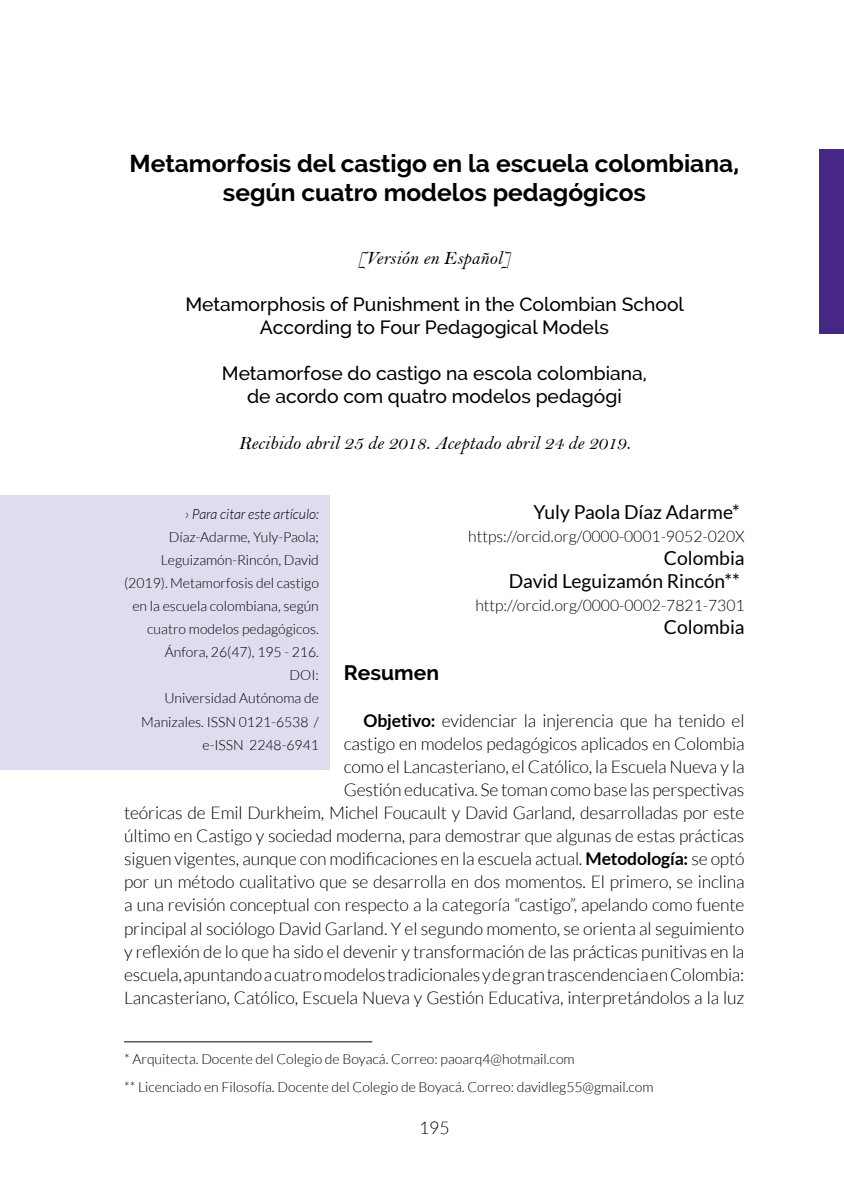
<style>
.page{position:relative;width:844px;height:1191px;background:#fff}
.page>*{position:absolute;margin:0;border:0;box-sizing:border-box;transform-origin:0 0}
.t1{font:700 24.5px/29.4px "Raleway";color:#000;text-align:center}
.t2{font:700 21px "Raleway";color:#000}
.t3{font:500 19.25px/23.1px "Raleway";color:#000;text-align:center}
.t4{font:19.25px "Bell MT Italic";color:#000}
.t5{font:19.25px/23.1px "Lato";color:#000;text-align:right}
.t6{font:300 17.5px/23.1px "Lato";letter-spacing:-.01em;color:#000;text-align:right}
.t7{font:300 15.75px "Lato";color:#000}
.t8{font:300 14px/23.1px "Lato";color:#000}
.t9{font:italic 300 14px "Lato";color:#000}
.s1{font-weight:700}
</style>
<div class="page">
<hr style="left:124px;top:1041px;width:248px;height:1px;background:#000">
<div style="left:0;top:495px;width:330px;height:275px;background:#e0dbee"></div>
<div style="left:819px;top:149px;width:24px;height:185px;background:#472785"></div>
<h1 class="t1" style="left:129px;top:149px;width:611px">Metamorfosis del castigo en la escuela colombiana, según cuatro modelos pedagógicos</h1>
<p class="t4" style="left:358px;top:247px;width:154px">[Versión en Español]</p>
<p class="t3" style="left:185px;top:292px;width:500px">Metamorphosis of Punishment in the Colombian School<br>According to Four Pedagogical Models</p>
<p class="t3" style="left:222px;top:361px;width:426px">Metamorfose do castigo na escola colombiana, de acordo com quatro modelos pedagógi</p>
<p class="t4" style="left:238px;top:432px;width:393px">Recibido abril 25 de 2018. Aceptado abril 24 de 2019.</p>
<p class="t5" style="left:533px;top:500px;width:208px">Yuly Paola Díaz Adarme*</p>
<p class="t7" style="left:468px;top:527px;width:278px">https://orcid.org/0000-0001-9052-020X</p>
<p class="t5" style="left:508px;top:546px;width:237px">Colombia<br>David Leguizamón Rincón**</p>
<p class="t7" style="left:475px;top:597px;width:271px">http://orcid.org/0000-0002-7821-7301</p>
<p class="t5" style="left:663px;top:615px;width:82px">Colombia</p>
<p class="t9" style="left:185px;top:506px;width:135px">› Para citar este artículo:</p>
<p class="t8" style="left:124px;top:525px;width:196px;text-align:right">Díaz-Adarme, Yuly-Paola;<br>Leguizamón-Rincón, David (2019). Metamorfosis del castigo en la escuela colombiana, según cuatro modelos pedagógicos.<br>Ánfora, 26(47), 195 - 216.<br>DOI:<br>Universidad Autónoma de<br>Manizales. ISSN 0121-6538 / e-ISSN 2248-6941</p>
<p class="t2" style="left:344px;top:661px;width:97px">Resumen</p>
<p class="t6" style="left:124px;top:709px;width:622px"><span class="s1">Objetivo:</span> evidenciar la injerencia que ha tenido el<br>castigo en modelos pedagógicos aplicados en Colombia<br>como el Lancasteriano, el Católico, la Escuela Nueva y la<br>Gestión educativa. Se toman como base las perspectivas<br>teóricas de Emil Durkheim, Michel Foucault y David Garland, desarrolladas por este último en Castigo y sociedad moderna, para demostrar que algunas de estas prácticas siguen vigentes, aunque con modificaciones en la escuela actual. <span class="s1">Metodología:</span> se optó por un método cualitativo que se desarrolla en dos momentos. El primero, se inclina a una revisión conceptual con respecto a la categoría “castigo”, apelando como fuente principal al sociólogo David Garland. Y el segundo momento, se orienta al seguimiento y reflexión de lo que ha sido el devenir y transformación de las prácticas punitivas en la escuela, apuntando a cuatro modelos tradicionales y de gran trascendencia en Colombia:<br>Lancasteriano, Católico, Escuela Nueva y Gestión Educativa, interpretándolos a la luz</p>
<p class="t8" style="left:124px;top:1045px;width:531px;line-height:27.5px">* Arquitecta. Docente del Colegio de Boyacá. Correo: paoarq4@hotmail.com<br>** Licenciado en Filosofía. Docente del Colegio de Boyacá. Correo: davidleg55@gmail.com</p>
<p class="t6" style="left:419px;top:1115px;width:32px">195</p>
</div>
